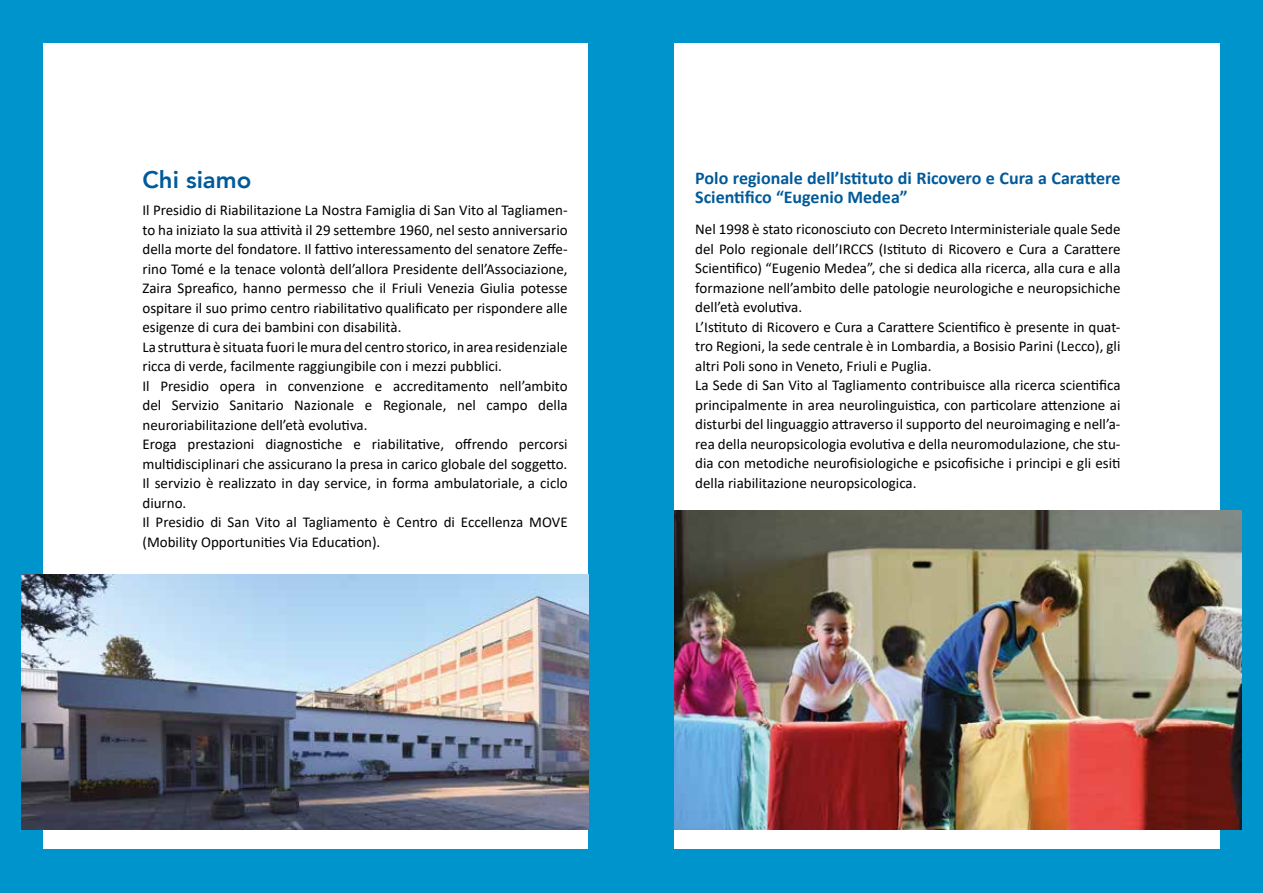
<style>
.page{position:relative;width:1263px;height:893px;background:#fff}
.page>*{position:absolute;margin:0;border:0;box-sizing:border-box;transform-origin:0 0}
.t1{font:800 24px "Avenir LT";color:#005a9a}
.t2{font:700 18px/19.5px "Calibri";color:#005a9a}
.t3{font:15px/19.5px "Calibri";color:#000}
</style>
<div class="page">
<div style="left:0;top:849px;width:1263px;height:44px;background:#0094cd"></div>
<div style="left:0;top:0;width:43px;height:893px;background:#0094cd"></div>
<div style="left:0;top:0;width:1263px;height:43px;background:#0094cd"></div>
<div style="left:1220px;top:0;width:43px;height:893px;background:#0094cd"></div>
<div style="left:589px;top:0;width:85px;height:893px;background:#0094cd"></div>
<img style="left:21px;top:574px;width:568px;height:255px">
<img style="left:674px;top:510px;width:568px;height:319px">
<h1 class="t1" style="left:142px;top:166px;width:110px">Chi siamo</h1>
<p class="t3" style="left:142px;top:200px;width:427px">Il Presidio di Riabilitazione La Nostra Famiglia di San Vito al Tagliamen&shy;to ha iniziato la sua attività il 29 settembre 1960, nel sesto anniversario della morte del fondatore. Il fattivo interessamento del senatore Zeffe&shy;rino Tomé e la tenace volontà dell’allora Presidente dell’Associazione, Zaira Spreafico, hanno permesso che il Friuli Venezia Giulia potesse ospitare il suo primo centro riabilitativo qualificato per rispondere alle esigenze di cura dei bambini con disabilità.<br>La struttura è situata fuori le mura del centro storico, in area residenziale ricca di verde, facilmente raggiungibile con i mezzi pubblici.<br>Il Presidio opera in convenzione e accreditamento nell’ambito del Servizio Sanitario Nazionale e Regionale, nel campo della neuroriabilitazione dell’età evolutiva.<br>Eroga prestazioni diagnostiche e riabilitative, offrendo percorsi multidisciplinari che assicurano la presa in carico globale del soggetto.<br>Il servizio è realizzato in day service, in forma ambulatoriale, a ciclo diurno.<br>Il Presidio di San Vito al Tagliamento è Centro di Eccellenza MOVE (Mobility Opportunities Via Education).</p>
<p class="t2" style="left:695px;top:168px;width:427px">Polo regionale dell’Istituto di Ricovero e Cura a Carattere<br>Scientifico “Eugenio Medea”</p>
<p class="t3" style="left:695px;top:219px;width:427px">Nel 1998 è stato riconosciuto con Decreto Interministeriale quale Sede del Polo regionale dell’IRCCS (Istituto di Ricovero e Cura a Carattere Scientifico) “Eugenio Medea”, che si dedica alla ricerca, alla cura e alla formazione nell’ambito delle patologie neurologiche e neuropsichiche dell’età evolutiva.<br>L’Istituto di Ricovero e Cura a Carattere Scientifico è presente in quat&shy;tro Regioni, la sede centrale è in Lombardia, a Bosisio Parini (Lecco), gli altri Poli sono in Veneto, Friuli e Puglia.<br>La Sede di San Vito al Tagliamento contribuisce alla ricerca scientifica principalmente in area neurolinguistica, con particolare attenzione ai disturbi del linguaggio attraverso il supporto del neuroimaging e nell’a&shy;rea della neuropsicologia evolutiva e della neuromodulazione, che stu&shy;dia con metodiche neurofisiologiche e psicofisiche i principi e gli esiti della riabilitazione neuropsicologica.</p>
</div>
